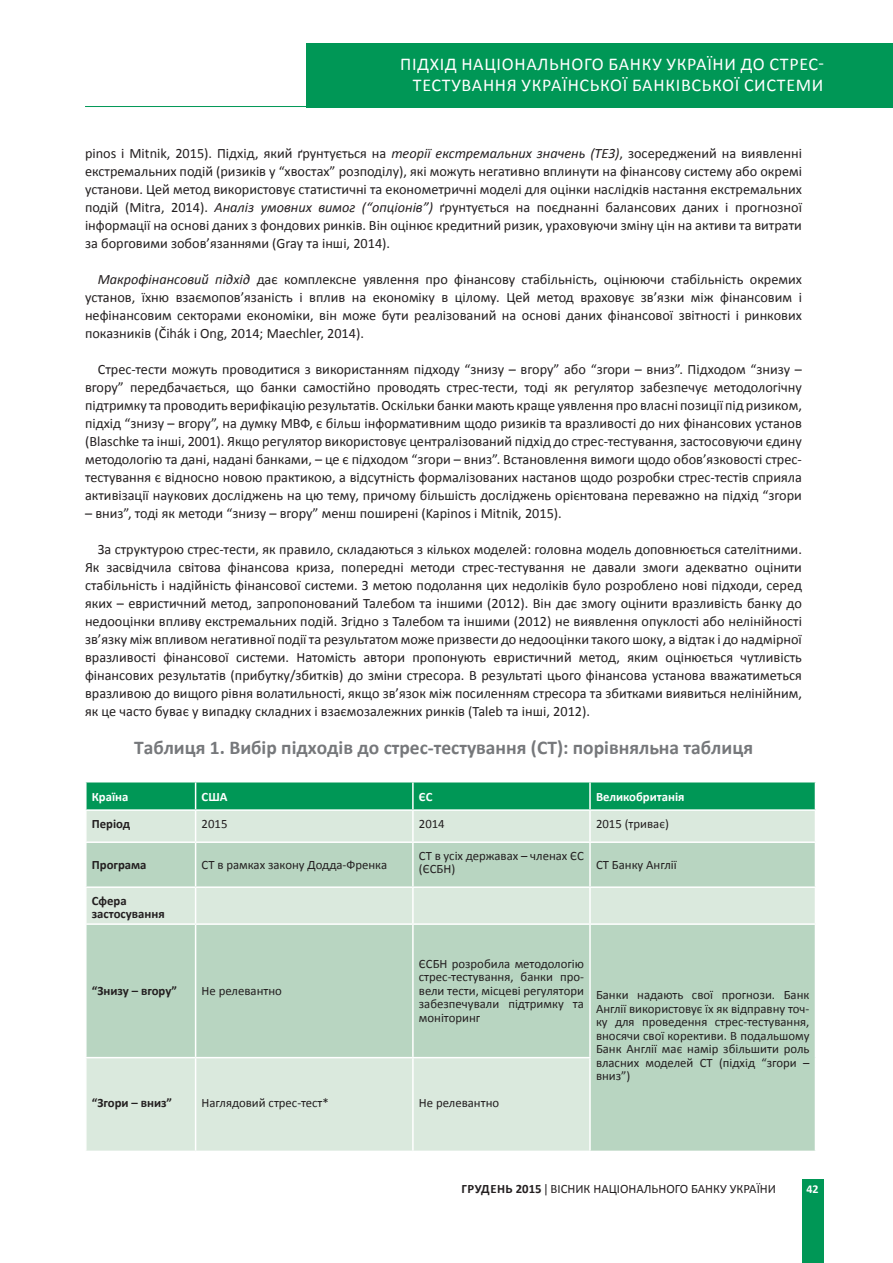
<style>
.page{position:relative;width:893px;height:1263px;background:#fff}
.page>*{position:absolute;margin:0;border:0;box-sizing:border-box;transform-origin:0 0}
.t1{font:700 19.5px "Calibri";color:#76787b}
.t2{font:18px/21.6px "Calibri";letter-spacing:.04em;color:#fff;text-align:right}
.t3{font:14.25px/18px "Calibri";color:#231f20;text-align:justify}
.t4{font:12.75px/13.5px "Calibri";color:#231f20;text-align:justify}
.t5{font:700 12.75px "Calibri";color:#231f20}
.t6{font:700 12.75px "Calibri";color:#fff}
.t7{font:700 12px "Calibri";color:#fff}
.s1{font-style:italic}
.s2{font-weight:700}
</style>
<div class="page">
<div style="left:802px;top:1179px;width:21px;height:84px;background:#009756"></div>
<hr style="left:85px;top:106px;width:808px;height:1px;background:#009756">
<div style="left:306px;top:43px;width:587px;height:65px;background:#009756"></div>
<div style="left:87px;top:811px;width:728px;height:30px;background:#dae9dd"></div>
<svg style="left:87px;top:843px;width:728px;height:308px;background:#c3dbca"></svg>
<div style="left:86px;top:782px;width:730px;height:27px;background:#009756"></div>
<hr style="left:195px;top:811px;width:1px;height:30px;background:#fff">
<hr style="left:412px;top:811px;width:2px;height:30px;background:#fff">
<hr style="left:589px;top:811px;width:2px;height:30px;background:#fff">
<hr style="left:195px;top:843px;width:1px;height:43px;background:#fff">
<hr style="left:412px;top:843px;width:2px;height:43px;background:#fff">
<hr style="left:589px;top:843px;width:2px;height:43px;background:#fff">
<hr style="left:85px;top:886px;width:111px;height:2px;background:#fff">
<hr style="left:196px;top:886px;width:217px;height:2px;background:#fff">
<hr style="left:195px;top:888px;width:1px;height:35px;background:#fff">
<hr style="left:413px;top:886px;width:177px;height:2px;background:#fff">
<hr style="left:412px;top:888px;width:2px;height:35px;background:#fff">
<hr style="left:590px;top:886px;width:226px;height:2px;background:#fff">
<hr style="left:589px;top:888px;width:2px;height:35px;background:#fff">
<hr style="left:85px;top:923px;width:111px;height:2px;background:#fff">
<hr style="left:196px;top:923px;width:217px;height:2px;background:#fff">
<hr style="left:195px;top:925px;width:1px;height:132px;background:#fff">
<hr style="left:413px;top:923px;width:177px;height:2px;background:#fff">
<hr style="left:412px;top:925px;width:2px;height:132px;background:#fff">
<hr style="left:590px;top:923px;width:226px;height:2px;background:#fff">
<hr style="left:589px;top:925px;width:2px;height:132px;background:#fff">
<hr style="left:85px;top:1057px;width:111px;height:1px;background:#fff">
<hr style="left:196px;top:1057px;width:217px;height:1px;background:#fff">
<hr style="left:195px;top:1058px;width:1px;height:93px;background:#fff">
<hr style="left:413px;top:1057px;width:178px;height:1px;background:#fff">
<hr style="left:412px;top:1058px;width:2px;height:93px;background:#fff">
<hr style="left:589px;top:1058px;width:2px;height:93px;background:#fff">
<p class="t2" style="left:400px;top:53px;width:425px">ПІДХІД НАЦІОНАЛЬНОГО БАНКУ УКРАЇНИ ДО СТРЕС-<br>ТЕСТУВАННЯ УКРАЇНСЬКОЇ БАНКІВСЬКОЇ СИСТЕМИ</p>
<p class="t3" style="left:85px;top:144px;width:718px">pinos і Mitnik, 2015). Підхід, який ґрунтується на <span class="s1">теорії екстремальних значень (ТЕЗ)</span>, зосереджений на виявленні екстремальних подій (ризиків у “хвостах” розподілу), які можуть негативно вплинути на фінансову систему або окремі установи. Цей метод використовує статистичні та економетричні моделі для оцінки наслідків настання екстремальних подій (Mitra, 2014). <span class="s1">Аналіз умовних вимог (“опціонів”)</span> ґрунтується на поєднанні балансових даних і прогнозної інформації на основі даних з фондових ринків. Він оцінює кредитний ризик, ураховуючи зміну цін на активи та витрати за борговими зобов’язаннями (Gray та інші, 2014).</p>
<p class="t3" style="left:85px;top:270px;width:718px;text-indent:13px"><span class="s1">Макрофінансовий підхід</span> дає комплексне уявлення про фінансову стабільність, оцінюючи стабільність окремих установ, їхню взаємопов’язаність і вплив на економіку в цілому. Цей метод враховує зв’язки між фінансовим і нефінансовим секторами економіки, він може бути реалізований на основі даних фінансової звітності і ринкових показників (Čihák і Ong, 2014; Maechler, 2014).</p>
<p class="t3" style="left:85px;top:360px;width:718px;text-indent:13px">Стрес-тести можуть проводитися з використанням підходу “знизу – вгору” або “згори – вниз”. Підходом “знизу – вгору” передбачається, що банки самостійно проводять стрес-тести, тоді як регулятор забезпечує методологічну підтримку та проводить верифікацію результатів. Оскільки банки мають краще уявлення про власні позиції під ризиком, підхід “знизу – вгору”, на думку МВФ, є більш інформативним щодо ризиків та вразливості до них фінансових установ (Blaschke та інші, 2001). Якщо регулятор використовує централізований підхід до стрес-тестування, застосовуючи єдину методологію та дані, надані банками, – це є підходом “згори – вниз”. Встановлення вимоги щодо обов’язковості стрес&shy;тестування є відносно новою практикою, а відсутність формалізованих настанов щодо розробки стрес-тестів сприяла активізації наукових досліджень на цю тему, причому більшість досліджень орієнтована переважно на підхід “згори</p>
<p class="t3" style="left:85px;top:504px;width:478px">– вниз”, тоді як методи “знизу – вгору” менш поширені (Kapinos і Mitnik, 2015).</p>
<p class="t3" style="left:85px;top:540px;width:718px;text-indent:13px">За структурою стрес-тести, як правило, складаються з кількох моделей: головна модель доповнюється сателітними.<br>Як засвідчила світова фінансова криза, попередні методи стрес-тестування не давали змоги адекватно оцінити стабільність і надійність фінансової системи. З метою подолання цих недоліків було розроблено нові підходи, серед яких – евристичний метод, запропонований Талебом та іншими (2012). Він дає змогу оцінити вразливість банку до недооцінки впливу екстремальних подій. Згідно з Талебом та іншими (2012) не виявлення опуклості або нелінійності зв’язку між впливом негативної події та результатом може призвести до недооцінки такого шоку, а відтак і до надмірної вразливості фінансової системи. Натомість автори пропонують евристичний метод, яким оцінюється чутливість фінансових результатів (прибутку/збитків) до зміни стресора. В результаті цього фінансова установа вважатиметься вразливою до вищого рівня волатильності, якщо зв’язок між посиленням стресора та збитками виявиться нелінійним, як це часто буває у випадку складних і взаємозалежних ринків (Taleb та інші, 2012).</p>
<p class="t1" style="left:134px;top:735px;width:620px">Таблиця 1. Вибір підходів до стрес-тестування (СТ): порівняльна таблиця</p>
<p class="t6" style="left:92px;top:789px;width:38px">Країна</p>
<p class="t6" style="left:202px;top:789px;width:27px">США</p>
<p class="t6" style="left:419px;top:789px;width:15px">ЄС</p>
<p class="t6" style="left:596px;top:789px;width:90px">Великобританія</p>
<p class="t5" style="left:92px;top:816px;width:40px">Період</p>
<p class="t4" style="left:202px;top:817px;width:27px">2015</p>
<p class="t4" style="left:419px;top:817px;width:27px">2014</p>
<p class="t4" style="left:596px;top:817px;width:74px">2015 (триває)</p>
<p class="t5" style="left:92px;top:856px;width:56px">Програма</p>
<p class="t4" style="left:202px;top:858px;width:187px">СТ в рамках закону Додда-Френка</p>
<p class="t4" style="left:419px;top:849px;width:167px">СТ в усіх державах – членах ЄС (ЄСБН)</p>
<p class="t4" style="left:596px;top:858px;width:82px">СТ Банку Англії</p>
<p class="t5" style="left:92px;top:892px;width:36px">Сфера</p>
<p class="t5" style="left:92px;top:906px;width:75px">застосування</p>
<p class="t5" style="left:92px;top:982px;width:87px">“Знизу – вгору”</p>
<p class="t4" style="left:202px;top:984px;width:82px">Не релевантно</p>
<p class="t4" style="left:419px;top:957px;width:167px">ЄСБН розробила методологію стрес-тестування, банки про&shy;вели тести, місцеві регулятори забезпечували підтримку та моніторинг</p>
<p class="t5" style="left:92px;top:1095px;width:82px">“Згори – вниз”</p>
<p class="t4" style="left:202px;top:1096px;width:129px">Наглядовий стрес-тест*</p>
<p class="t4" style="left:419px;top:1096px;width:82px">Не релевантно</p>
<p class="t4" style="left:596px;top:988px;width:215px">Банки надають свої прогнози. Банк Англії використовує їх як відправну точ&shy;ку для проведення стрес-тестування, вносячи свої корективи. В подальшому Банк Англії має намір збільшити роль власних моделей СТ (підхід “згори – вниз”)</p>
<p class="t4" style="left:461px;top:1182px;width:316px"><span class="s2">ГРУДЕНЬ 2015</span> ВІСНИК НАЦІОНАЛЬНОГО БАНКУ УКРАЇНИ</p>
<p class="t7" style="left:806px;top:1181px;width:14px">42</p>
</div>
